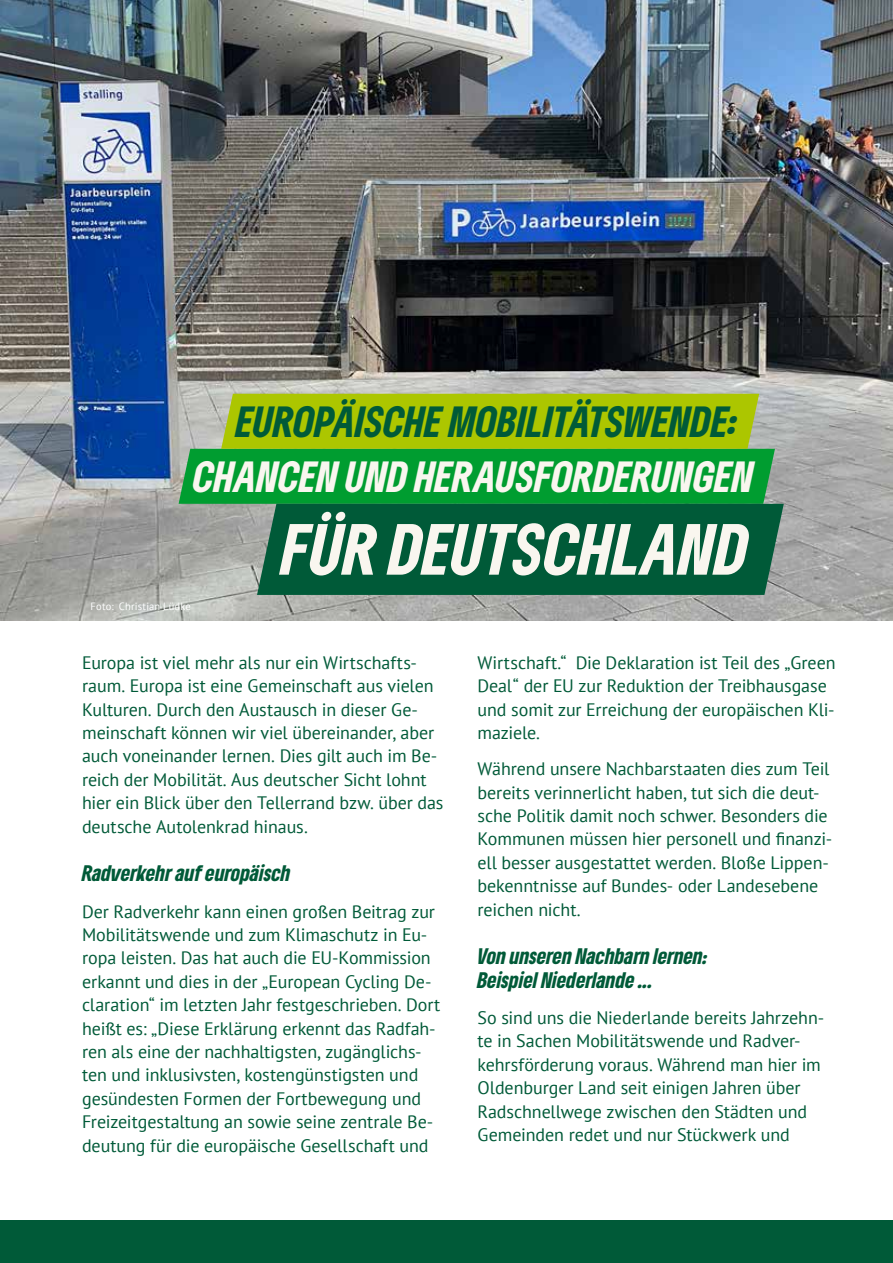
<style>
.page{position:relative;width:893px;height:1263px;background:#fff}
.page>*{position:absolute;margin:0;border:0;box-sizing:border-box;transform-origin:0 0}
.t1{font:italic 900 condensed 67.5px "Gruene Type";color:#f9f6ef}
.t2{font:italic 900 condensed 40.8px "Gruene Type";letter-spacing:.005em;color:#f9f6ef}
.t3{font:italic 900 condensed 40.8px "Gruene Type";color:#005a38}
.t4{font:italic 900 condensed 21px/23.4px "Gruene Type";color:#005a38}
.t5{font:18px/23.4px "PT Sans";letter-spacing:-.005em;color:#005a38}
.t6{font:10.5px "PT Sans";letter-spacing:.02em;color:#fff}
</style>
<div class="page">
<div style="left:0;top:1220px;width:893px;height:43px;background:#005a38"></div>
<img style="left:0;top:0;width:893px;height:621px">
<div style="left:257px;top:504px;width:527px;height:91px;background:#005a38"></div>
<svg style="left:179px;top:394px;width:596px;height:110px"></svg>
<h2 class="t3" style="left:236px;top:394px;width:503px">EUROPÄISCHE MOBILITÄTSWENDE:</h2>
<h2 class="t2" style="left:193px;top:449px;width:562px">CHANCEN UND HERAUSFORDERUNGEN</h2>
<h1 class="t1" style="left:282px;top:504px;width:468px">FÜR DEUTSCHLAND</h1>
<p class="t6" style="left:91px;top:600px;width:102px">Foto: Christian Lüdke</p>
<p class="t5" style="left:82px;top:650px;width:363px">Europa ist viel mehr als nur ein Wirtschafts&shy;raum. Europa ist eine Gemeinschaft aus vielen Kulturen. Durch den Austausch in dieser Ge&shy;meinschaft können wir viel übereinander, aber auch voneinander lernen. Dies gilt auch im Be&shy;reich der Mobilität. Aus deutscher Sicht lohnt hier ein Blick über den Tellerrand bzw. über das deutsche Autolenkrad hinaus.</p>
<p class="t4" style="left:82px;top:861px;width:210px">Radverkehr auf europäisch</p>
<p class="t5" style="left:82px;top:899px;width:360px">Der Radverkehr kann einen großen Beitrag zur Mobilitätswende und zum Klimaschutz in Eu&shy;ropa leisten. Das hat auch die EU-Kommission erkannt und dies in der „European Cycling De&shy;claration“ im letzten Jahr festgeschrieben. Dort heißt es: „Diese Erklärung erkennt das Radfah&shy;ren als eine der nachhaltigsten, zugänglichs&shy;ten und inklusivsten, kostengünstigsten und gesündesten Formen der Fortbewegung und Freizeitgestaltung an sowie seine zentrale Be&shy;deutung für die europäische Gesellschaft und</p>
<p class="t5" style="left:477px;top:650px;width:360px">Wirtschaft.“ Die Deklaration ist Teil des „Green Deal“ der EU zur Reduktion der Treibhausgase und somit zur Erreichung der europäischen Kli&shy;maziele.</p>
<p class="t5" style="left:477px;top:757px;width:356px">Während unsere Nachbarstaaten dies zum Teil bereits verinnerlicht haben, tut sich die deut&shy;sche Politik damit noch schwer. Besonders die Kommunen müssen hier personell und finanzi&shy;ell besser ausgestattet werden. Bloße Lippen&shy;bekenntnisse auf Bundes- oder Landesebene reichen nicht.</p>
<p class="t4" style="left:477px;top:944px;width:232px">Von unseren Nachbarn lernen:<br>Beispiel Niederlande ...</p>
<p class="t5" style="left:477px;top:1005px;width:348px">So sind uns die Niederlande bereits Jahrzehn&shy;te in Sachen Mobilitätswende und Radver&shy;kehrsförderung voraus. Während man hier im Oldenburger Land seit einigen Jahren über Radschnellwege zwischen den Städten und Gemeinden redet und nur Stückwerk und</p>
</div>
